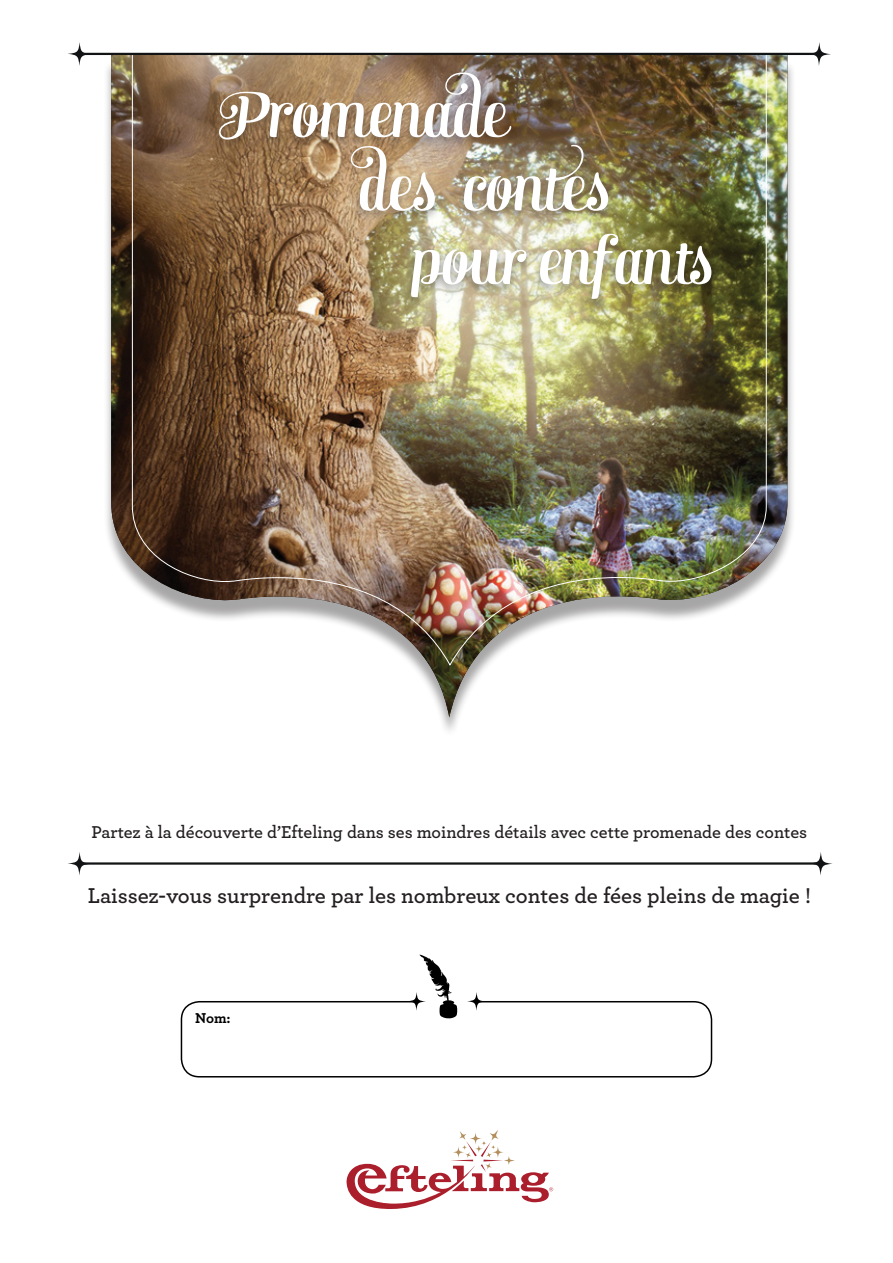
<style>
.page{position:relative;width:893px;height:1263px;background:#fff}
.page>*{position:absolute;margin:0;border:0;box-sizing:border-box;transform-origin:0 0}
.t1{font:70.5px "Verner";color:#fff}
.t2{font:600 22.5px "Archer";color:#231f20}
.t3{font:600 18px "Archer";color:#231f20}
.t4{font:700 15px "Archer";color:#000001}
</style>
<div class="page">
<div style="left:103px;top:61px;width:693px;height:677px;background:#231f20;opacity:.4"></div>
<img style="left:111px;top:55px;width:676px;height:662px">
<img style="left:132px;top:55px;width:635px;height:611px">
<div style="left:181px;top:1001px;width:531px;height:76px;border:2px solid #000001;border-radius:18px"></div>
<div style="left:417px;top:996px;width:59px;height:17px;background:#fff"></div>
<svg style="left:467px;top:992px;width:19px;height:19px"></svg>
<svg style="left:407px;top:992px;width:19px;height:19px"></svg>
<svg style="left:419px;top:954px;width:38px;height:64px"></svg>
<div style="left:211px;top:69px;width:508px;height:242px;background:#231f20;opacity:.45"></div>
<hr style="left:79px;top:53px;width:742px;height:2px;background:#111314">
<svg style="left:807px;top:42px;width:24px;height:24px"></svg>
<svg style="left:68px;top:42px;width:23px;height:24px"></svg>
<hr style="left:81px;top:862px;width:742px;height:3px;background:#111314">
<svg style="left:809px;top:852px;width:24px;height:23px"></svg>
<svg style="left:68px;top:852px;width:23px;height:23px"></svg>
<svg style="left:347px;top:1130px;width:206px;height:79px"></svg>
<p class="t1" style="left:221px;top:71px;width:286px">Promenade</p>
<p class="t1" style="left:358px;top:145px;width:253px">des contes</p>
<p class="t1" style="left:412px;top:218px;width:302px">pour enfants</p>
<p class="t3" style="left:91px;top:819px;width:717px">Partez à la découverte d’Efteling dans ses moindres détails avec cette promenade des contes</p>
<p class="t2" style="left:88px;top:878px;width:725px">Laissez-vous surprendre par les nombreux contes de fées pleins de magie !</p>
<p class="t4" style="left:195px;top:1006px;width:37px">Nom:</p>
</div>
